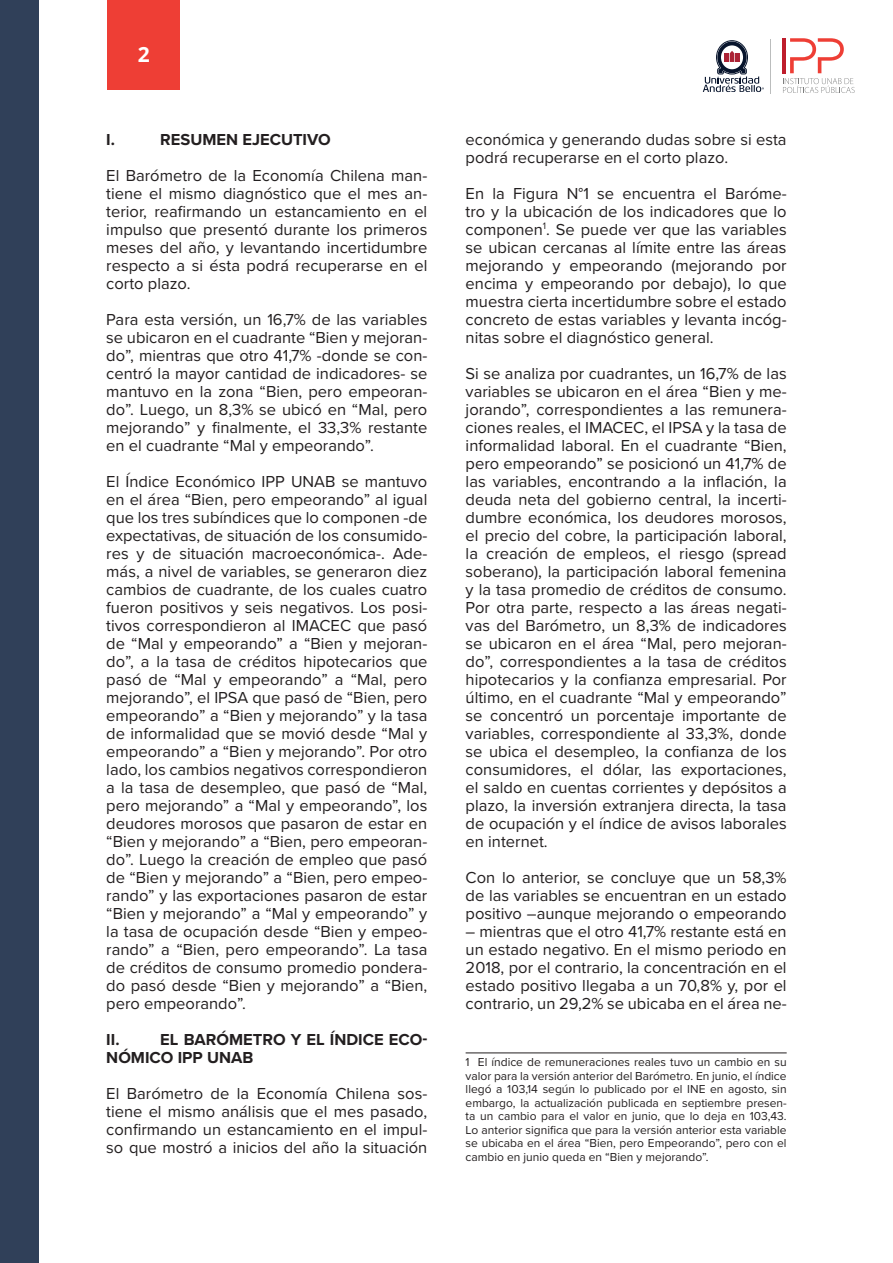
<style>
.page{position:relative;width:893px;height:1263px;background:#fff}
.page>*{position:absolute;margin:0;border:0;box-sizing:border-box;transform-origin:0 0}
.t1{font:700 21px "Open Sans";color:#fff}
._1{font:16.5px/18px "Proxima Nova";color:#231f20;text-align:justify}
._1-2{font:700 16.5px/18px "Proxima Nova";color:#231f20}
.t2{font:12px/13.5px "Proxima Nova";color:#231f20;text-align:justify}
</style>
<div class="page">
<div style="left:107px;top:0;width:73px;height:90px;background:#ee3e35"></div>
<div style="left:0;top:0;width:38px;height:1263px;background:#304059"></div>
<svg style="left:703px;top:41px;width:61px;height:51px"></svg>
<hr style="left:771px;top:39px;width:1px;height:55px;background:#bbbdbd">
<hr style="left:782px;top:38px;width:4px;height:35px;background:#be1d2c">
<svg style="left:783px;top:38px;width:72px;height:55px"></svg>
<hr style="left:466px;top:1053px;width:321px;height:1px;background:#231f20">
<p class="t1" style="left:138px;top:40px;width:13px">2</p>
<p class="_1-2" style="left:106px;top:130px;width:10px">I.</p>
<p class="_1-2" style="left:160px;top:130px;width:172px">RESUMEN EJECUTIVO</p>
<p class="_1" style="left:106px;top:166px;width:323px">El Barómetro de la Economía Chilena man&shy;tiene el mismo diagnóstico que el mes an&shy;terior, reafirmando un estancamiento en el impulso que presentó durante los primeros meses del año, y levantando incertidumbre respecto a si ésta podrá recuperarse en el corto plazo.</p>
<p class="_1" style="left:106px;top:310px;width:323px">Para esta versión, un 16,7% de las variables se ubicaron en el cuadrante “Bien y mejoran&shy;do”, mientras que otro 41,7% -donde se con&shy;centró la mayor cantidad de indicadores- se mantuvo en la zona “Bien, pero empeoran&shy;do”. Luego, un 8,3% se ubicó en “Mal, pero mejorando” y finalmente, el 33,3% restante en el cuadrante “Mal y empeorando”.</p>
<p class="_1" style="left:106px;top:472px;width:323px">El Índice Económico IPP UNAB se mantuvo en el área “Bien, pero empeorando” al igual que los tres subíndices que lo componen -de expectativas, de situación de los consumido&shy;res y de situación macroeconómica-. Ade&shy;más, a nivel de variables, se generaron diez cambios de cuadrante, de los cuales cuatro fueron positivos y seis negativos. Los posi&shy;tivos correspondieron al IMACEC que pasó de “Mal y empeorando” a “Bien y mejoran&shy;do”, a la tasa de créditos hipotecarios que pasó de “Mal y empeorando” a “Mal, pero mejorando”, el IPSA que pasó de “Bien, pero empeorando” a “Bien y mejorando” y la tasa de informalidad que se movió desde “Mal y empeorando” a “Bien y mejorando”. Por otro lado, los cambios negativos correspondieron a la tasa de desempleo, que pasó de “Mal, pero mejorando” a “Mal y empeorando”, los deudores morosos que pasaron de estar en “Bien y mejorando” a “Bien, pero empeoran&shy;do”. Luego la creación de empleo que pasó de “Bien y mejorando” a “Bien, pero empeo&shy;rando” y las exportaciones pasaron de estar “Bien y mejorando” a “Mal y empeorando” y la tasa de ocupación desde “Bien y empeo&shy;rando” a “Bien, pero empeorando”. La tasa de créditos de consumo promedio pondera&shy;do pasó desde “Bien y mejorando” a “Bien, pero empeorando”.</p>
<p class="_1-2" style="left:106px;top:1030px;width:15px">II.</p>
<p class="_1-2" style="left:106px;top:1030px;width:323px;text-indent:54px">EL BARÓMETRO Y EL ÍNDICE ECO-<br>NÓMICO IPP UNAB</p>
<p class="_1" style="left:106px;top:1084px;width:323px">El Barómetro de la Economía Chilena sos&shy;tiene el mismo análisis que el mes pasado, confirmando un estancamiento en el impul&shy;so que mostró a inicios del año la situación</p>
<p class="_1" style="left:466px;top:130px;width:323px">económica y generando dudas sobre si esta podrá recuperarse en el corto plazo.</p>
<p class="_1" style="left:466px;top:184px;width:323px">En la Figura N°1 se encuentra el Baróme&shy;tro y la ubicación de los indicadores que lo componen<sup>1</sup>. Se puede ver que las variables se ubican cercanas al límite entre las áreas mejorando y empeorando (mejorando por encima y empeorando por debajo), lo que muestra cierta incertidumbre sobre el estado concreto de estas variables y levanta incóg&shy;nitas sobre el diagnóstico general.</p>
<p class="_1" style="left:466px;top:364px;width:323px">Si se analiza por cuadrantes, un 16,7% de las variables se ubicaron en el área “Bien y me&shy;jorando”, correspondientes a las remunera&shy;ciones reales, el IMACEC, el IPSA y la tasa de informalidad laboral. En el cuadrante “Bien, pero empeorando” se posicionó un 41,7% de las variables, encontrando a la inflación, la deuda neta del gobierno central, la incerti&shy;dumbre económica, los deudores morosos, el precio del cobre, la participación laboral, la creación de empleos, el riesgo (spread soberano), la participación laboral femenina y la tasa promedio de créditos de consumo.<br>Por otra parte, respecto a las áreas negati&shy;vas del Barómetro, un 8,3% de indicadores se ubicaron en el área “Mal, pero mejoran&shy;do”, correspondientes a la tasa de créditos hipotecarios y la confianza empresarial. Por último, en el cuadrante “Mal y empeorando” se concentró un porcentaje importante de variables, correspondiente al 33,3%, donde se ubica el desempleo, la confianza de los consumidores, el dólar, las exportaciones, el saldo en cuentas corrientes y depósitos a plazo, la inversión extranjera directa, la tasa de ocupación y el índice de avisos laborales en internet.</p>
<p class="_1" style="left:466px;top:868px;width:323px">Con lo anterior, se concluye que un 58,3% de las variables se encuentran en un estado positivo –aunque mejorando o empeorando</p>
<p class="_1" style="left:466px;top:922px;width:323px">– mientras que el otro 41,7% restante está en un estado negativo. En el mismo periodo en 2018, por el contrario, la concentración en el estado positivo llegaba a un 70,8% y, por el contrario, un 29,2% se ubicaba en el área ne-</p>
<p class="t2" style="left:466px;top:1055px;width:323px">1 El índice de remuneraciones reales tuvo un cambio en su valor para la versión anterior del Barómetro. En junio, el índice llegó a 103,14 según lo publicado por el INE en agosto, sin embargo, la actualización publicada en septiembre presen&shy;ta un cambio para el valor en junio, que lo deja en 103,43.<br>Lo anterior significa que para la versión anterior esta variable se ubicaba en el área “Bien, pero Empeorando”, pero con el cambio en junio queda en “Bien y mejorando”.</p>
</div>
